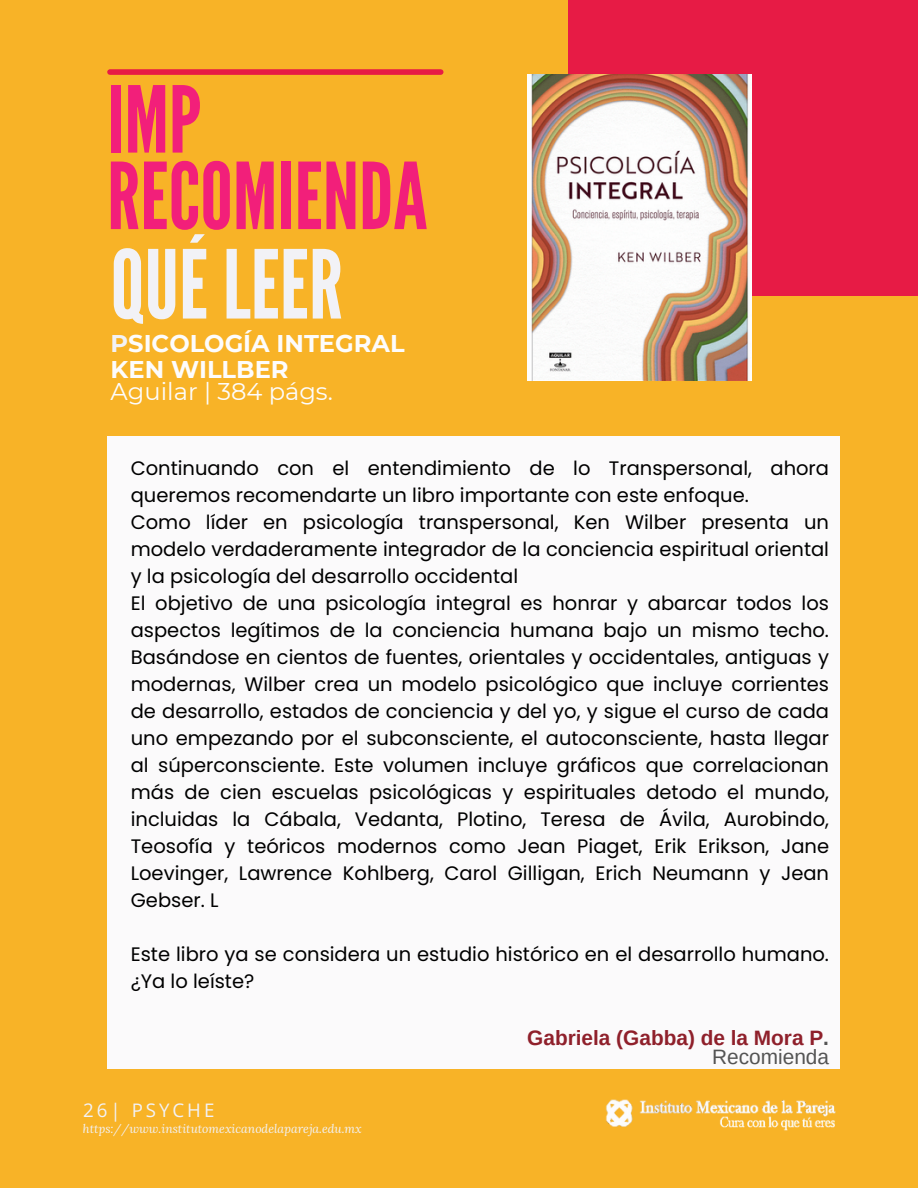
<style>
.page{position:relative;width:918px;height:1188px;background:#f8b327}
.page>*{position:absolute;margin:0;border:0;box-sizing:border-box;transform-origin:0 0}
.t1{font:94.8px "League Gothic";color:#f2f2f6}
.t2{font:91.95px/76.5px "League Gothic";color:#f21f7a}
.t3{font:700 24.15px/25.8px "Montserrat";color:#fdfcfc}
.t4{font:24.15px "Montserrat";color:#fdfcfc}
.t5{font:700 20.85px/19.2px "Arimo";color:#8f202b;text-align:right}
.t6{font:19.5px/27px "Poppins";color:#000}
.t7{font:18.75px "Open Sans";letter-spacing:.16em;color:#f2f2f6}
.t8{font:italic 12.15px "Lora";color:#f2f2f6}
.s1{color:#f2f2f6}
.s2{color:#545454}
.s3{font-weight:400;color:#545454}
</style>
<div class="page">
<div style="left:568px;top:0;width:350px;height:296px;background:#e71b45"></div>
<div style="left:107px;top:436px;width:733px;height:632px;background:#fbfafb"></div>
<div style="left:110px;top:69px;width:331px;height:6px;background:#e71b45"></div>
<img style="left:605px;top:1099px;width:231px;height:32px">
<img style="left:527px;top:75px;width:224px;height:306px">
<h2 class="t2" style="left:107px;top:84px;width:322px">IMP<br>RECOMIENDA</h2>
<h1 class="t1" style="left:111px;top:230px;width:234px">QUÉ LEER</h1>
<p class="t3" style="left:111px;top:331px;width:295px"><span class="s1">P</span>SICOLOGÍA INTEGRAL<br>KEN WILLBER</p>
<p class="t4" style="left:111px;top:376px;width:224px">Aguilar | 384 págs.</p>
<p class="t6" style="left:131px;top:455px;width:700px">Continuando con el entendimiento de lo Transpersonal, ahora queremos recomendarte un libro importante con este enfoque.<br>Como líder en psicología transpersonal, Ken Wilber presenta un modelo verdaderamente integrador de la conciencia espiritual oriental y la psicología del desarrollo occidental<br>El objetivo de una psicología integral es honrar y abarcar todos los aspectos legítimos de la conciencia humana bajo un mismo techo.<br>Basándose en cientos de fuentes, orientales y occidentales, antiguas y modernas, Wilber crea un modelo psicológico que incluye corrientes de desarrollo, estados de conciencia y del yo, y sigue el curso de cada uno empezando por el subconsciente, el autoconsciente, hasta llegar al súperconsciente. Este volumen incluye gráficos que correlacionan más de cien escuelas psicológicas y espirituales detodo el mundo, incluidas la Cábala, Vedanta, Plotino, Teresa de Ávila, Aurobindo, Teosofía y teóricos modernos como Jean Piaget, Erik Erikson, Jane Loevinger, Lawrence Kohlberg, Carol Gilligan, Erich Neumann y Jean Gebser. L</p>
<p class="t6" style="left:131px;top:941px;width:700px">Este libro ya se considera un estudio histórico en el desarrollo humano. ¿Ya lo leíste?</p>
<p class="t7" style="left:83px;top:1097px;width:133px">26| PSYCHE</p>
<p class="t8" style="left:83px;top:1120px;width:281px">https://www.institutomexicanodelapareja.edu.mx</p>
<p class="t5" style="left:527px;top:1028px;width:303px">Gabriela (Gabba) de la Mora P<span class="s2">.<br></span><span class="s3">Recomienda</span></p>
</div>
